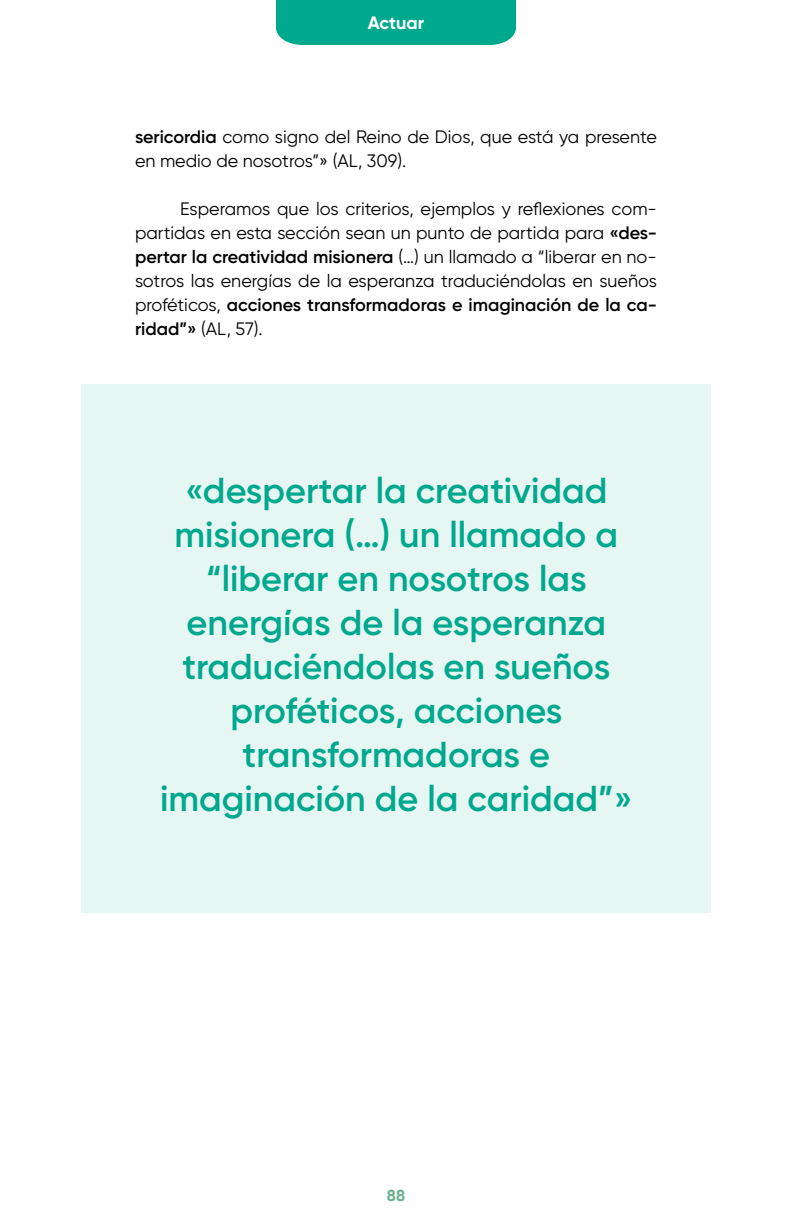
<style>
.page{position:relative;width:792px;height:1224px;background:#fff}
.page>*{position:absolute;margin:0;border:0;box-sizing:border-box;transform-origin:0 0}
.t1{font:600 36px/44px "Gilroy";color:#00a88d;text-align:center}
.t2{font:18px/24px "Gilroy";color:#000}
.t3{font:700 18px "Gilroy";color:#fff}
.t4{font:700 16px "Gilroy";color:#6bb18e}
.s1{font-weight:600}
</style>
<div class="page">
<div style="left:276px;top:0;width:240px;height:45px;background:#00a88d"></div>
<div style="left:82px;top:384px;width:629px;height:529px;background:#e6f6f3"></div>
<p class="t3" style="left:368px;top:12px;width:58px">Actuar</p>
<p class="t2" style="left:135px;top:124px;width:523px"><span class="s1">sericordia</span> como signo del Reino de Dios, que está ya presente en medio de nosotros”» (AL, 309).</p>
<p class="t2" style="left:135px;top:196px;width:524px;text-align:justify;text-indent:45px">Esperamos que los criterios, ejemplos y reflexiones com&shy;partidas en esta sección sean un punto de partida para <span class="s1">«des&shy;pertar la creatividad misionera</span> (…) un llamado a “liberar en no&shy;sotros las energías de la esperanza traduciéndolas en sueños proféticos, <span class="s1">acciones transformadoras e imaginación de la ca&shy;ridad”»</span> (AL, 57).</p>
<h1 class="t1" style="left:160px;top:468px;width:474px">«despertar la creatividad misionera (…) un llamado a “liberar en nosotros las energías de la esperanza traduciéndolas en sueños proféticos, acciones transformadoras e imaginación de la caridad”»</h1>
<p class="t4" style="left:387px;top:1186px;width:20px">88</p>
</div>
